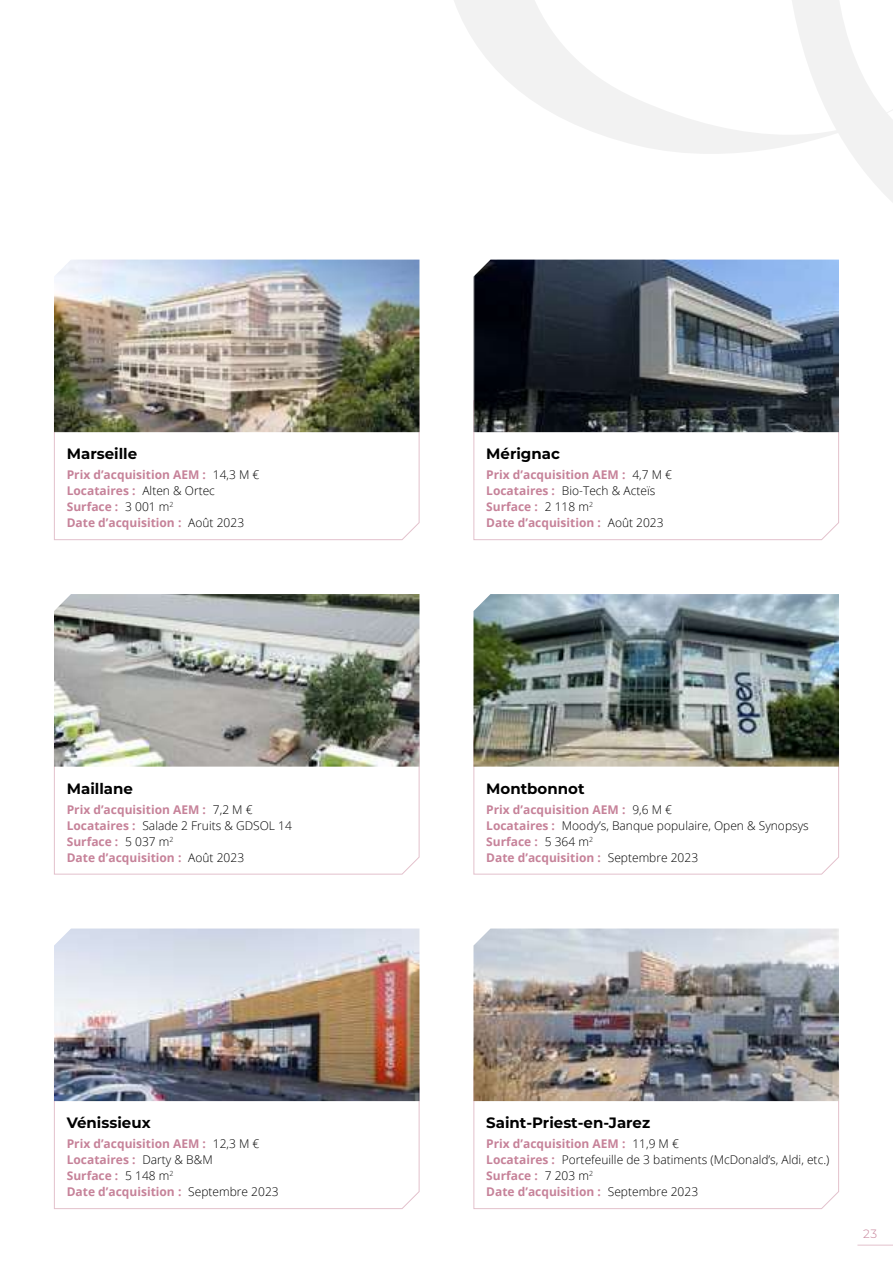
<style>
.page{position:relative;width:893px;height:1263px;background:#fff}
.page>*{position:absolute;margin:0;border:0;box-sizing:border-box;transform-origin:0 0}
.t1{font:700 15px "Montserrat";color:#000}
.t2{font:700 12px "Open Sans";color:#c68299}
.t3{font:300 12px "Open Sans";color:#000}
.t4{font:300 12px "Montserrat";color:#c68299}
</style>
<div class="page">
<svg style="left:54px;top:400px;width:366px;height:140px"></svg>
<img style="left:54px;top:260px;width:365px;height:172px">
<svg style="left:473px;top:432px;width:366px;height:108px"></svg>
<img style="left:473px;top:260px;width:366px;height:172px">
<svg style="left:54px;top:734px;width:366px;height:141px"></svg>
<img style="left:54px;top:594px;width:365px;height:173px">
<svg style="left:473px;top:767px;width:366px;height:108px"></svg>
<img style="left:473px;top:594px;width:366px;height:173px">
<svg style="left:54px;top:1069px;width:366px;height:140px"></svg>
<img style="left:54px;top:928px;width:365px;height:173px">
<svg style="left:473px;top:1101px;width:366px;height:108px"></svg>
<img style="left:473px;top:928px;width:366px;height:173px">
<hr style="left:857px;top:1245px;width:36px;height:1px;background:#e3c1cc">
<svg style="left:454px;top:0;width:439px;height:202px"></svg>
<p class="t1" style="left:67px;top:446px;width:72px">Marseille</p>
<p class="t1" style="left:486px;top:446px;width:75px">Mérignac</p>
<p class="t2" style="left:67px;top:470px;width:141px">Prix d’acquisition AEM :</p>
<p class="t3" style="left:188px;top:515px;width:57px">Août 2023</p>
<p class="t3" style="left:213px;top:466px;width:48px">14,3 M €</p>
<p class="t3" style="left:142px;top:486px;width:74px">Alten &amp; Ortec</p>
<p class="t2" style="left:67px;top:486px;width:70px">Locataires :</p>
<p class="t2" style="left:67px;top:502px;width:53px">Surface :</p>
<p class="t3" style="left:125px;top:499px;width:50px">3 001 m<sup>2</sup></p>
<p class="t2" style="left:67px;top:518px;width:116px">Date d’acquisition :</p>
<p class="t2" style="left:486px;top:470px;width:141px">Prix d’acquisition AEM :</p>
<p class="t3" style="left:608px;top:515px;width:57px">Août 2023</p>
<p class="t3" style="left:632px;top:466px;width:41px">4,7 M €</p>
<p class="t3" style="left:562px;top:483px;width:95px">Bio-Tech &amp; Acteïs</p>
<p class="t2" style="left:486px;top:486px;width:70px">Locataires :</p>
<p class="t2" style="left:486px;top:502px;width:53px">Surface :</p>
<p class="t3" style="left:545px;top:499px;width:50px">2 118 m<sup>2</sup></p>
<p class="t2" style="left:486px;top:518px;width:116px">Date d’acquisition :</p>
<p class="t1" style="left:67px;top:780px;width:68px">Maillane</p>
<p class="t1" style="left:486px;top:780px;width:100px">Montbonnot</p>
<p class="t2" style="left:67px;top:804px;width:141px">Prix d’acquisition AEM :</p>
<p class="t3" style="left:188px;top:849px;width:57px">Août 2023</p>
<p class="t3" style="left:213px;top:801px;width:41px">7,2 M €</p>
<p class="t3" style="left:142px;top:817px;width:151px">Salade 2 Fruits &amp; GDSOL 14</p>
<p class="t2" style="left:67px;top:820px;width:70px">Locataires :</p>
<p class="t2" style="left:67px;top:836px;width:53px">Surface :</p>
<p class="t3" style="left:125px;top:833px;width:50px">5 037 m<sup>2</sup></p>
<p class="t2" style="left:67px;top:852px;width:116px">Date d’acquisition :</p>
<p class="t2" style="left:486px;top:804px;width:141px">Prix d’acquisition AEM :</p>
<p class="t3" style="left:608px;top:849px;width:92px">Septembre 2023</p>
<p class="t3" style="left:632px;top:801px;width:41px">9,6 M €</p>
<p class="t3" style="left:562px;top:817px;width:248px">Moody’s, Banque populaire, Open &amp; Synopsys</p>
<p class="t2" style="left:486px;top:820px;width:70px">Locataires :</p>
<p class="t2" style="left:486px;top:836px;width:53px">Surface :</p>
<p class="t3" style="left:545px;top:833px;width:50px">5 364 m<sup>2</sup></p>
<p class="t2" style="left:486px;top:852px;width:116px">Date d’acquisition :</p>
<p class="t1" style="left:67px;top:1115px;width:85px">Vénissieux</p>
<p class="t1" style="left:486px;top:1115px;width:165px">Saint-Priest-en-Jarez</p>
<p class="t2" style="left:67px;top:1139px;width:141px">Prix d’acquisition AEM :</p>
<p class="t3" style="left:188px;top:1184px;width:92px">Septembre 2023</p>
<p class="t3" style="left:213px;top:1135px;width:48px">12,3 M €</p>
<p class="t2" style="left:67px;top:1155px;width:70px">Locataires :</p>
<p class="t3" style="left:142px;top:1151px;width:72px">Darty &amp; B&amp;M</p>
<p class="t2" style="left:67px;top:1171px;width:53px">Surface :</p>
<p class="t3" style="left:125px;top:1167px;width:50px">5 148 m<sup>2</sup></p>
<p class="t2" style="left:67px;top:1187px;width:116px">Date d’acquisition :</p>
<p class="t2" style="left:486px;top:1139px;width:141px">Prix d’acquisition AEM :</p>
<p class="t3" style="left:608px;top:1184px;width:92px">Septembre 2023</p>
<p class="t3" style="left:632px;top:1135px;width:48px">11,9 M €</p>
<p class="t3" style="left:562px;top:1151px;width:269px">Portefeuille de 3 batiments (McDonald’s, Aldi, etc.)</p>
<p class="t2" style="left:486px;top:1155px;width:70px">Locataires :</p>
<p class="t2" style="left:486px;top:1171px;width:53px">Surface :</p>
<p class="t3" style="left:545px;top:1167px;width:50px">7 203 m<sup>2</sup></p>
<p class="t2" style="left:486px;top:1187px;width:116px">Date d’acquisition :</p>
<p class="t4" style="left:863px;top:1228px;width:15px">23</p>
</div>
